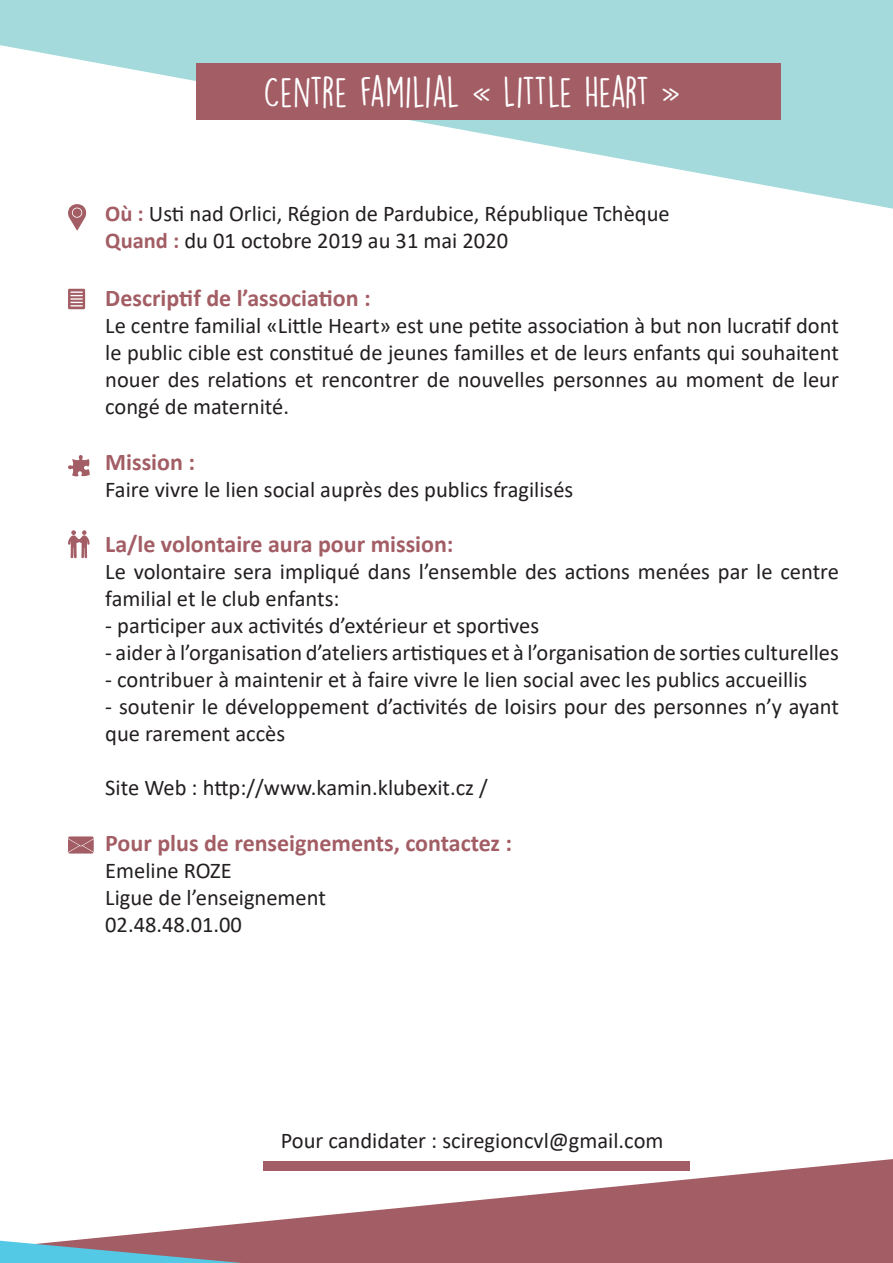
<style>
.page{position:relative;width:893px;height:1263px;background:#fff}
.page>*{position:absolute;margin:0;border:0;box-sizing:border-box;transform-origin:0 0}
.t1{font:39px "DK Lemon Yellow Sun";letter-spacing:-.03em;color:#fff}
.t2{font:700 24px "Calibri";color:#a35e65}
.t3{font:22.5px/27px "Calibri";color:#231f20}
.s1{font-weight:700;color:#a35e65}
</style>
<div class="page">
<svg style="left:0;top:0;width:893px;height:209px;fill:#a4dadb"></svg>
<div style="left:849px;top:1159px;width:44px;height:104px;background:#a35e65"></div>
<svg style="left:0;top:1161px;width:849px;height:102px;fill:#a35e65"></svg>
<div style="left:197px;top:64px;width:584px;height:56px;background:#a35e65"></div>
<svg style="left:68px;top:530px;width:22px;height:29px"></svg>
<svg style="left:68px;top:289px;width:17px;height:20px"></svg>
<svg style="left:68px;top:455px;width:22px;height:22px"></svg>
<svg style="left:68px;top:204px;width:18px;height:26px"></svg>
<svg style="left:68px;top:836px;width:26px;height:17px"></svg>
<div style="left:264px;top:1161px;width:426px;height:9px;background:#a35e65"></div>
<h1 class="t1" style="left:263px;top:68px;width:419px">CENTRE FAMILIAL « LITTLE HEART »</h1>
<p class="t3" style="left:105px;top:200px;width:566px"><span class="s1">Où :</span> Usti nad Orlici, Région de Pardubice, République Tchèque<br><span class="s1">Quand :</span> du 01 octobre 2019 au 31 mai 2020</p>
<p class="t2" style="left:105px;top:281px;width:267px">Descriptif de l’association :</p>
<p class="t3" style="left:105px;top:311px;width:735px;text-align:justify">Le centre familial «Little Heart» est une petite association à but non lucratif dont le public cible est constitué de jeunes familles et de leurs enfants qui souhaitent nouer des relations et rencontrer de nouvelles personnes au moment de leur congé de maternité.</p>
<p class="t2" style="left:105px;top:445px;width:91px">Mission :</p>
<p class="t3" style="left:105px;top:475px;width:470px">Faire vivre le lien social auprès des publics fragilisés</p>
<p class="t2" style="left:105px;top:527px;width:350px">La/le volontaire aura pour mission:</p>
<p class="t3" style="left:105px;top:558px;width:735px">Le volontaire sera impliqué dans l’ensemble des actions menées par le centre familial et le club enfants:</p>
<p class="t3" style="left:105px;top:612px;width:436px">- participer aux activités d’extérieur et sportives</p>
<p class="t3" style="left:105px;top:639px;width:735px">- aider à l’organisation d’ateliers artistiques et à l’organisation de sorties culturelles</p>
<p class="t3" style="left:105px;top:666px;width:703px">- contribuer à maintenir et à faire vivre le lien social avec les publics accueillis</p>
<p class="t3" style="left:105px;top:693px;width:735px">- soutenir le développement d’activités de loisirs pour des personnes n’y ayant que rarement accès</p>
<p class="t3" style="left:105px;top:774px;width:384px">Site Web : http://www.kamin.klubexit.cz /</p>
<p class="t2" style="left:105px;top:826px;width:408px">Pour plus de renseignements, contactez :</p>
<p class="t3" style="left:105px;top:857px;width:222px">Emeline ROZE<br>Ligue de l’enseignement<br>02.48.48.01.00</p>
<p class="t3" style="left:281px;top:1127px;width:384px">Pour candidater : sciregioncvl@gmail.com</p>
</div>
